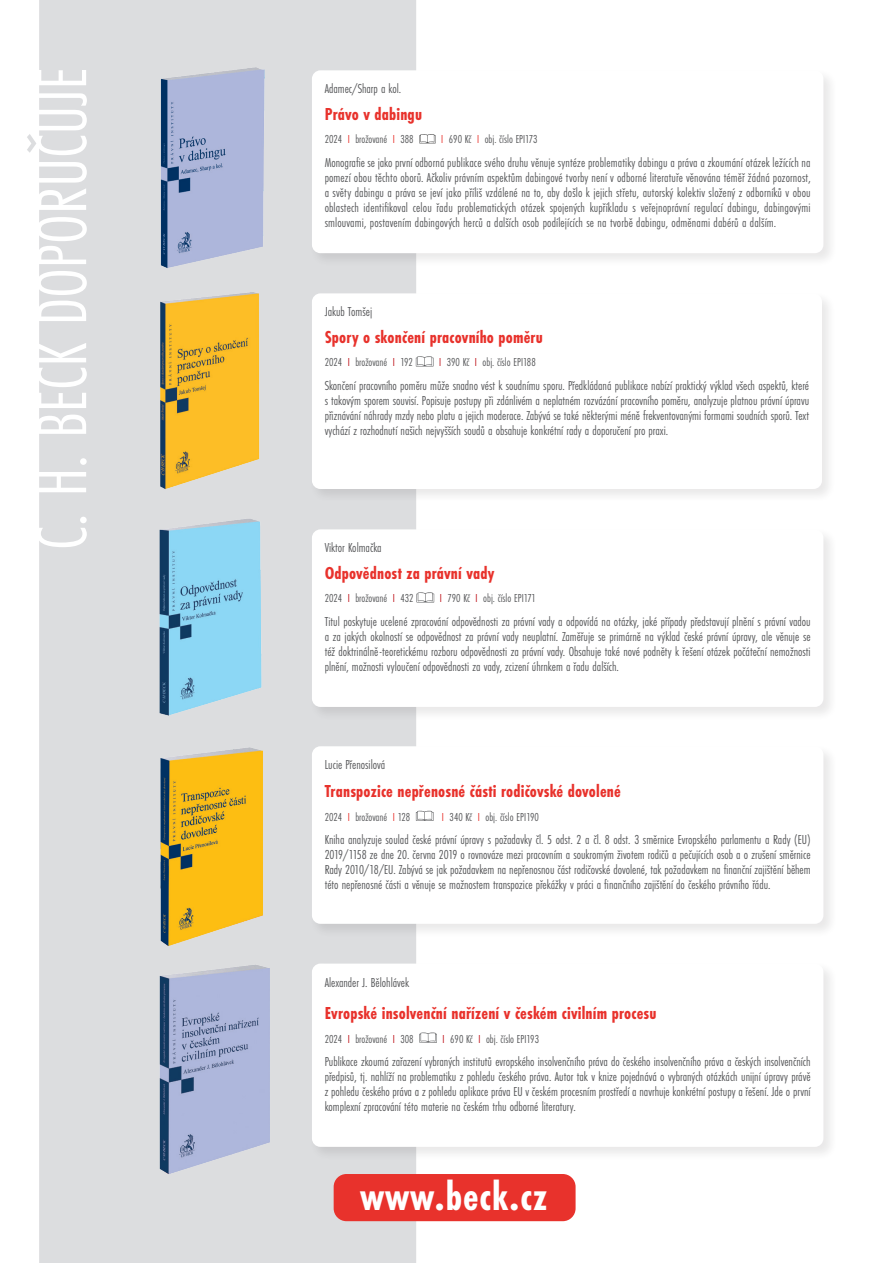
<style>
.page{position:relative;width:893px;height:1263px;background:#fff}
.page>*{position:absolute;margin:0;border:0;box-sizing:border-box;transform-origin:0 0}
.Základní_odstavec{font:73.5px "Futura PT Cond";color:#fff}
.t1{font:700 41.7px "Futura PT Cond";letter-spacing:.02em;color:#fff}
.t2{font:700 18px "Futura PT Cond";letter-spacing:.01em;color:#e8322c}
.t3{font:13.5px/15px "Futura PT Cond";color:#57585a;text-align:justify}
.Základní_odstavec-2{font:12px "Futura PT Cond";color:#57585a}
.s1{color:#e8322c}
.s2{color:#be1119}
</style>
<div class="page">
<div style="left:39px;top:0;width:377px;height:1263px;background:#dcdddf"></div>
<div style="left:310px;top:68px;width:528px;height:199px;background:#231f20;opacity:.1"></div>
<div style="left:312px;top:70px;width:511px;height:183px;background:#fff;border-radius:9px"></div>
<svg style="left:419px;top:134px;width:17px;height:9px"></svg>
<div style="left:310px;top:527px;width:528px;height:194px;background:#231f20;opacity:.1"></div>
<div style="left:312px;top:529px;width:511px;height:178px;background:#fff;border-radius:9px"></div>
<svg style="left:416px;top:592px;width:18px;height:10px"></svg>
<div style="left:310px;top:744px;width:528px;height:194px;background:#231f20;opacity:.1"></div>
<div style="left:312px;top:746px;width:511px;height:178px;background:#fff;border-radius:9px"></div>
<svg style="left:416px;top:810px;width:18px;height:11px"></svg>
<div style="left:310px;top:961px;width:528px;height:200px;background:#231f20;opacity:.1"></div>
<div style="left:312px;top:963px;width:511px;height:184px;background:#fff;border-radius:9px"></div>
<svg style="left:419px;top:1032px;width:18px;height:11px"></svg>
<div style="left:310px;top:291px;width:526px;height:212px;background:#231f20;opacity:.1"></div>
<div style="left:312px;top:293px;width:510px;height:196px;background:#fff;border-radius:9px"></div>
<svg style="left:416px;top:356px;width:17px;height:10px"></svg>
<div style="left:334px;top:1174px;width:242px;height:47px;background:#e8322c;border-radius:13px"></div>
<img style="left:101px;top:932px;width:189px;height:257px">
<img style="left:91px;top:511px;width:189px;height:220px">
<img style="left:89px;top:260px;width:205px;height:243px">
<img style="left:113px;top:62px;width:175px;height:219px">
<img style="left:129px;top:744px;width:148px;height:215px">
<svg style="left:27px;top:134px;width:9px;height:19px"></svg>
<p class="Základní_odstavec" style="left:19px;top:550px;width:484px;rotate:-90deg">C. H. BECK DOPORUCUJE</p>
<p class="t3" style="left:325px;top:81px;width:78px">Adamec/Sharp a kol.</p>
<p class="t2" style="left:325px;top:103px;width:99px">Právo v dabingu</p>
<p class="Základní_odstavec-2" style="left:325px;top:132px;width:91px">2024 <span class="s1">I</span> brožované <span class="s1">I</span> 388</p>
<p class="Základní_odstavec-2" style="left:441px;top:132px;width:98px"><span class="s1">I</span> 690 Kč <span class="s1">I</span> obj. číslo EPI173</p>
<p class="t3" style="left:325px;top:155px;width:488px">Monografie se jako první odborná publikace svého druhu věnuje syntéze problematiky dabingu a práva a zkoumání otázek ležících na pomezí obou těchto oborů. Ačkoliv právním aspektům dabingové tvorby není v odborné literatuře věnována téměř žádná pozornost, a světy dabingu a práva se jeví jako příliš vzdálené na to, aby došlo k jejich střetu, autorský kolektiv složený z odborníků v obou oblastech identifikoval celou řadu problematických otázek spojených kupříkladu s veřejnoprávní regulací dabingu, dabingovými smlouvami, postavením dabingových herců a dalších osob podílejících se na tvorbě dabingu, odměnami dabérů a dalším.</p>
<p class="t3" style="left:325px;top:304px;width:49px">Jakub Tomšej</p>
<p class="t2" style="left:325px;top:327px;width:220px">Spory o skončení pracovního poměru</p>
<p class="Základní_odstavec-2" style="left:325px;top:355px;width:90px">2024 <span class="s2">I</span> brožované <span class="s2">I</span> 192</p>
<p class="Základní_odstavec-2" style="left:439px;top:355px;width:98px"><span class="s2">I</span> 390 Kč <span class="s2">I</span> obj. číslo EPI188</p>
<p class="t3" style="left:325px;top:378px;width:486px">Skončení pracovního poměru může snadno vést k soudnímu sporu. Předkládaná publikace nabízí praktický výklad všech aspektů, které s takovým sporem souvisí. Popisuje postupy při zdánlivém a neplatném rozvázání pracovního poměru, analyzuje platnou právní úpravu přiznávání náhrady mzdy nebo platu a jejich moderace. Zabývá se také některými méně frekventovanými formami soudních sporů. Text vychází z rozhodnutí našich nejvyšších soudů a obsahuje konkrétní rady a doporučení pro praxi.</p>
<p class="t3" style="left:325px;top:540px;width:59px">Viktor Kolmačka</p>
<p class="t2" style="left:325px;top:562px;width:171px">Odpovědnost za právní vady</p>
<p class="Základní_odstavec-2" style="left:325px;top:591px;width:91px">2024 <span class="s2">I</span> brožované <span class="s2">I</span> 432</p>
<p class="Základní_odstavec-2" style="left:440px;top:591px;width:98px"><span class="s2">I</span> 790 Kč <span class="s2">I</span> obj. číslo EPI171</p>
<p class="t3" style="left:325px;top:614px;width:487px">Titul poskytuje ucelené zpracování odpovědnosti za právní vady a odpovídá na otázky, jaké případy představují plnění s právní vadou a za jakých okolností se odpovědnost za právní vady neuplatní. Zaměřuje se primárně na výklad české právní úpravy, ale věnuje se též doktrinálně-teoretickému rozboru odpovědnosti za právní vady. Obsahuje také nové podněty k řešení otázek počáteční nemožnosti plnění, možnosti vyloučení odpovědnosti za vady, zcizení úhrnkem a řadu dalších.</p>
<p class="t3" style="left:325px;top:757px;width:62px">Lucie Přenosilová</p>
<p class="t2" style="left:325px;top:781px;width:298px">Transpozice nepřenosné části rodičovské dovolené</p>
<p class="Základní_odstavec-2" style="left:325px;top:810px;width:87px">2024 <span class="s1">I</span> brožované <span class="s1">I</span> 128</p>
<p class="Základní_odstavec-2" style="left:442px;top:810px;width:98px"><span class="s1">I</span> 340 Kč <span class="s1">I</span> obj. číslo EPI190</p>
<p class="t3" style="left:325px;top:832px;width:487px">Kniha analyzuje soulad české právní úpravy s požadavky čl. 5 odst. 2 a čl. 8 odst. 3 směrnice Evropského parlamentu a Rady (EU)<br>2019/1158 ze dne 20. června 2019 o rovnováze mezi pracovním a soukromým životem rodičů a pečujících osob a o zrušení směrnice Rady 2010/18/EU. Zabývá se jak požadavkem na nepřenosnou část rodičovské dovolené, tak požadavkem na finanční zajištění během této nepřenosné části a věnuje se možnostem transpozice překážky v práci a finančního zajištění do českého právního řádu.</p>
<p class="t3" style="left:325px;top:975px;width:86px">Alexander J. Bělohlávek</p>
<p class="t2" style="left:325px;top:1003px;width:333px">Evropské insolvenční nařízení v českém civilním procesu</p>
<p class="Základní_odstavec-2" style="left:325px;top:1032px;width:91px">2024 <span class="s2">I</span> brožované <span class="s2">I</span> 308</p>
<p class="Základní_odstavec-2" style="left:443px;top:1032px;width:98px"><span class="s2">I</span> 690 Kč <span class="s2">I</span> obj. číslo EPI193</p>
<p class="t3" style="left:325px;top:1054px;width:487px">Publikace zkoumá zařazení vybraných institutů evropského insolvenčního práva do českého insolvenčního práva a českých insolvenčních předpisů, tj. nahlíží na problematiku z pohledu českého práva. Autor tak v knize pojednává o vybraných otázkách unijní úpravy právě z pohledu českého práva a z pohledu aplikace práva EU v českém procesním prostředí a navrhuje konkrétní postupy a řešení. Jde o první komplexní zpracování této materie na českém trhu odborné literatury.</p>
<p class="t1" style="left:360px;top:1171px;width:189px">www.beck.cz</p>
</div>
